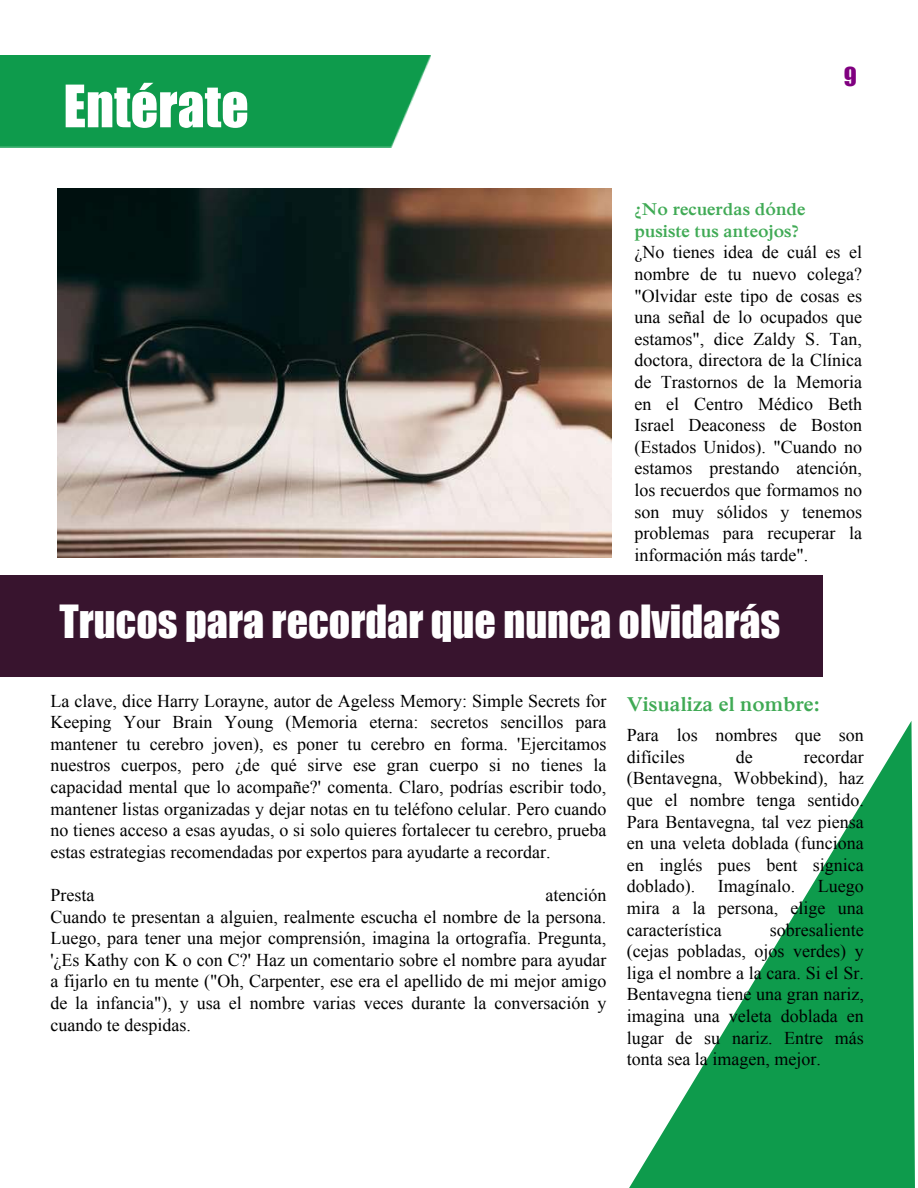
<style>
.page{position:relative;width:918px;height:1188px;background:#fff}
.page>*{position:absolute;margin:0;border:0;box-sizing:border-box;transform-origin:0 0}
.t1{font:54px "Impact";color:#fff}
.t2{font:42px "Impact";color:#fff}
.t3{font:24px "Impact";color:#800080}
.t4{font:700 21px "Iskoola Pota";color:#40aa55}
.t5{font:18px/21.6px "Iskoola Pota";color:#000;text-align:justify}
.t6{font:700 18px/21.6px "Iskoola Pota";color:#40aa55}
</style>
<div class="page">
<img style="left:58px;top:188px;width:553px;height:369px">
<svg style="left:629px;top:721px;width:286px;height:467px"></svg>
<div style="left:0;top:56px;width:431px;height:91px;background:#0e9b4c"></div>
<div style="left:0;top:575px;width:822px;height:102px;background:#38142e"></div>
<h1 class="t1" style="left:63px;top:64px;width:187px">Entérate</h1>
<h3 class="t3" style="left:844px;top:58px;width:15px">9</h3>
<p class="t6" style="left:634px;top:199px;width:172px">¿No recuerdas dónde pusiste tus anteojos?</p>
<p class="t5" style="left:634px;top:242px;width:229px">¿No tienes idea de cuál es el nombre de tu nuevo colega? "Olvidar este tipo de cosas es una señal de lo ocupados que estamos", dice Zaldy S. Tan, doctora, directora de la Clínica de Trastornos de la Memoria en el Centro Médico Beth Israel Deaconess de Boston (Estados Unidos). "Cuando no estamos prestando atención, los recuerdos que formamos no son muy sólidos y tenemos problemas para recuperar la información más tarde".</p>
<h2 class="t2" style="left:59px;top:589px;width:723px">Trucos para recordar que nunca olvidarás</h2>
<p class="t5" style="left:50px;top:690px;width:558px">La clave, dice Harry Lorayne, autor de Ageless Memory: Simple Secrets for Keeping Your Brain Young (Memoria eterna: secretos sencillos para mantener tu cerebro joven), es poner tu cerebro en forma. 'Ejercitamos nuestros cuerpos, pero ¿de qué sirve ese gran cuerpo si no tienes la capacidad mental que lo acompañe?' comenta. Claro, podrías escribir todo, mantener listas organizadas y dejar notas en tu teléfono celular. Pero cuando no tienes acceso a esas ayudas, o si solo quieres fortalecer tu cerebro, prueba estas estrategias recomendadas por expertos para ayudarte a recordar.</p>
<p class="t5" style="left:50px;top:884px;width:45px">Presta</p>
<p class="t5" style="left:50px;top:884px;width:558px;text-indent:495px">atención Cuando te presentan a alguien, realmente escucha el nombre de la persona.<br>Luego, para tener una mejor comprensión, imagina la ortografía. Pregunta, '¿Es Kathy con K o con C?' Haz un comentario sobre el nombre para ayudar a fijarlo en tu mente ("Oh, Carpenter, ese era el apellido de mi mejor amigo de la infancia"), y usa el nombre varias veces durante la conversación y cuando te despidas.</p>
<p class="t4" style="left:627px;top:692px;width:194px">Visualiza el nombre:</p>
<p class="t5" style="left:627px;top:724px;width:238px">Para los nombres que son difíciles</p>
<p class="t5" style="left:627px;top:746px;width:238px;text-indent:177px">recordar (Bentavegna, Wobbekind), haz que el nombre tenga sentido.<br>Para Bentavegna, tal vez piensa en una veleta doblada (funciona en inglés pues bent signica doblado).</p>
<p class="t5" style="left:736px;top:746px;width:18px">de</p>
<p class="t5" style="left:627px;top:876px;width:238px;text-indent:91px">Imagínalo. Luego mira a la persona, elige una característica</p>
<p class="t5" style="left:627px;top:919px;width:238px;text-indent:143px">sobresaliente (cejas pobladas, ojos verdes) y liga el nombre a la cara. Si el Sr.<br>Bentavegna tiene una gran nariz, imagina una veleta doblada en lugar de su nariz. Entre más tonta sea la imagen, mejor.</p>
</div>
